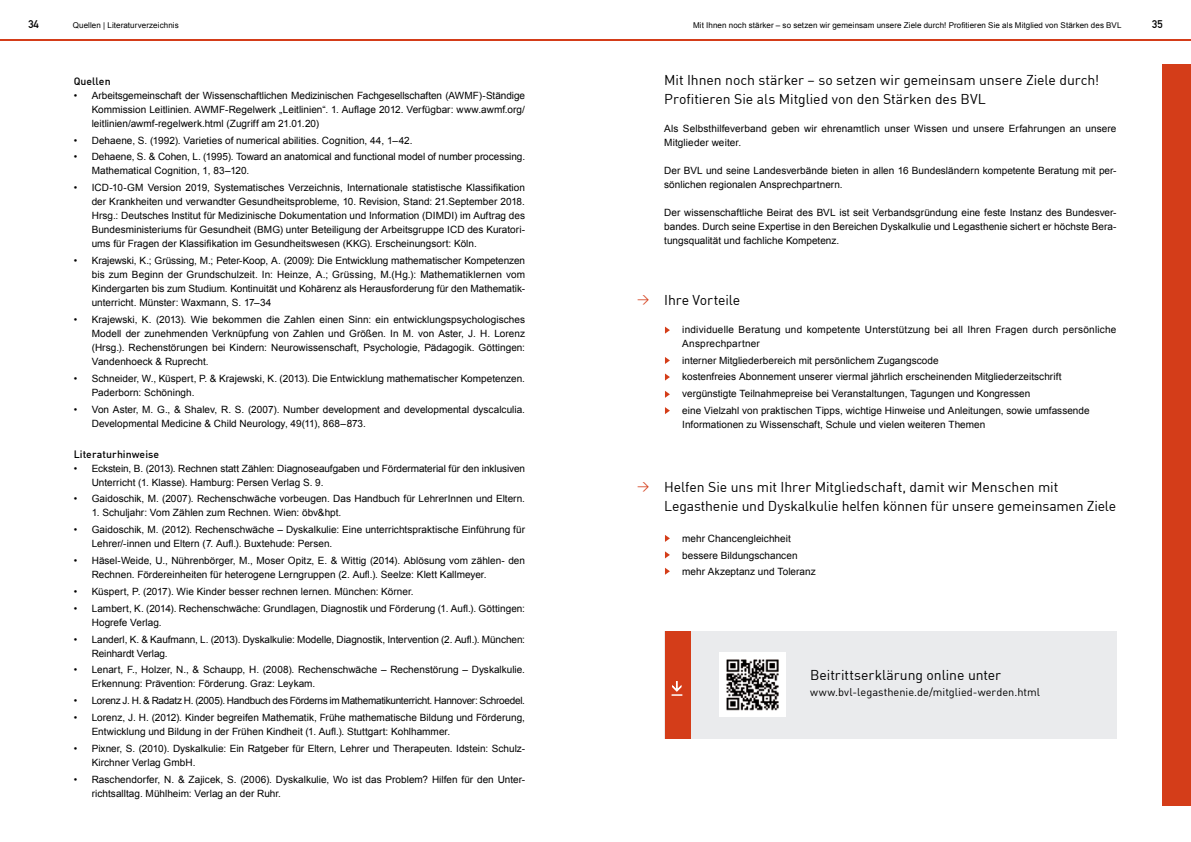
<style>
.page{position:relative;width:1191px;height:842px;background:#fff}
.page>*{position:absolute;margin:0;border:0;box-sizing:border-box;transform-origin:0 0}
.t1{font:14px/19px "DIN";letter-spacing:-.005em;color:#000}
.t2{font:12px "DIN";color:#d43d19}
.t3{font:11px "DIN";color:#000}
.t4{font:11px "DIN Mittelschrift";color:#000}
.t5{font:500 10.5px "DIN";letter-spacing:.005em;color:#000}
.t6{font:10px/14px "Arial";letter-spacing:.005em;color:#000}
.t7{font:10px/14px "Arial";letter-spacing:.025em;color:#000}
.t8{font:10px "Arial";letter-spacing:-.025em;color:#000}
.t9{font:8px "Arial";letter-spacing:.01em;color:#000}
</style>
<div class="page">
<hr style="left:0;top:39px;width:1191px;height:1px;background:#d43d19">
<div style="left:664px;top:631px;width:452px;height:107px;background:#eaebed"></div>
<div style="left:665px;top:631px;width:25px;height:107px;background:#d43d19"></div>
<div style="left:1162px;top:64px;width:29px;height:742px;background:#d43d19"></div>
<svg style="left:665px;top:327px;width:5px;height:7px"></svg>
<svg style="left:665px;top:391px;width:5px;height:7px"></svg>
<svg style="left:665px;top:357px;width:5px;height:7px"></svg>
<svg style="left:665px;top:373px;width:5px;height:8px"></svg>
<svg style="left:665px;top:407px;width:5px;height:7px"></svg>
<svg style="left:665px;top:551px;width:5px;height:7px"></svg>
<svg style="left:665px;top:535px;width:5px;height:7px"></svg>
<svg style="left:665px;top:568px;width:5px;height:7px"></svg>
<img style="left:720px;top:653px;width:65px;height:64px">
<svg style="left:672px;top:681px;width:10px;height:15px"></svg>
<p class="t4" style="left:28px;top:18px;width:12px">34</p>
<p class="t4" style="left:1152px;top:18px;width:12px">35</p>
<p class="t9" style="left:73px;top:20px;width:108px">Quellen | Literaturverzeichnis</p>
<p class="t9" style="left:693px;top:20px;width:430px">Mit Ihnen noch stärker – so setzen wir gemeinsam unsere Ziele durch! Profitieren Sie als Mitglied von Stärken des BVL</p>
<p class="t5" style="left:74px;top:74px;width:38px">Quellen</p>
<p class="t6" style="left:92px;top:88px;width:435px;text-align:justify;text-indent:-18px">• Arbeitsgemeinschaft der Wissenschaftlichen Medizinischen Fachgesellschaften (AWMF)-Ständige Kommission Leitlinien. AWMF-Regelwerk „Leitlinien“. 1. Auflage 2012. Verfügbar: www.awmf.org/ leitlinien/awmf-regelwerk.html (Zugriff am 21.01.20)</p>
<p class="t6" style="left:74px;top:133px;width:340px">• Dehaene, S. (1992). Varieties of numerical abilities. Cognition, 44, 1–42.</p>
<p class="t6" style="left:92px;top:150px;width:435px;text-indent:-18px">• Dehaene, S. &amp; Cohen, L. (1995). Toward an anatomical and functional model of number processing.<br>Mathematical Cognition, 1, 83–120.</p>
<p class="t6" style="left:92px;top:181px;width:435px;text-align:justify;text-indent:-18px">• ICD-10-GM Version 2019, Systematisches Verzeichnis, Internationale statistische Klassifikation der Krankheiten und verwandter Gesundheitsprobleme, 10. Revision, Stand: 21.September 2018.<br>Hrsg.: Deutsches Institut für Medizinische Dokumentation und Information (DIMDI) im Auftrag des Bundesministeriums für Gesundheit (BMG) unter Beteiligung der Arbeitsgruppe ICD des Kuratori&shy;ums für Fragen der Klassifikation im Gesundheitswesen (KKG). Erscheinungsort: Köln.</p>
<p class="t6" style="left:92px;top:254px;width:435px;text-align:justify;text-indent:-18px">• Krajewski, K.; Grüssing, M.; Peter-Koop, A. (2009): Die Entwicklung mathematischer Kompetenzen bis zum Beginn der Grundschulzeit. In: Heinze, A.; Grüssing, M.(Hg.): Mathematiklernen vom Kindergarten bis zum Studium. Kontinuität und Kohärenz als Herausforderung für den Mathematik&shy;unterricht. Münster: Waxmann, S. 17–34</p>
<p class="t6" style="left:92px;top:313px;width:435px;text-align:justify;text-indent:-18px">• Krajewski, K. (2013). Wie bekommen die Zahlen einen Sinn: ein entwicklungspsychologisches Modell der zunehmenden Verknüpfung von Zahlen und Größen. In M. von Aster, J. H. Lorenz (Hrsg.). Rechenstörungen bei Kindern: Neurowissenschaft, Psychologie, Pädagogik. Göttingen:<br>Vandenhoeck &amp; Ruprecht.</p>
<p class="t6" style="left:92px;top:371px;width:435px;text-indent:-18px">• Schneider, W., Küspert, P. &amp; Krajewski, K. (2013). Die Entwicklung mathematischer Kompetenzen.<br>Paderborn: Schöningh.</p>
<p class="t6" style="left:92px;top:402px;width:435px;text-indent:-18px">• Von Aster, M. G., &amp; Shalev, R. S. (2007). Number development and developmental dyscalculia.<br>Developmental Medicine &amp; Child Neurology, 49(11), 868–873.</p>
<p class="t5" style="left:74px;top:447px;width:87px">Literaturhinweise</p>
<p class="t6" style="left:92px;top:461px;width:435px;text-indent:-18px">• Eckstein, B. (2013). Rechnen statt Zählen: Diagnoseaufgaben und Fördermaterial für den inklusiven<br>Unterricht (1. Klasse). Hamburg: Persen Verlag S. 9.</p>
<p class="t6" style="left:74px;top:492px;width:453px">• Gaidoschik, M. (2007). Rechenschwäche vorbeugen. Das Handbuch für LehrerInnen und Eltern.</p>
<p class="t6" style="left:92px;top:506px;width:251px">1. Schuljahr: Vom Zählen zum Rechnen. Wien: öbv&amp;hpt.</p>
<p class="t6" style="left:92px;top:523px;width:435px;text-indent:-18px">• Gaidoschik, M. (2012). Rechenschwäche – Dyskalkulie: Eine unterrichtspraktische Einführung für<br>Lehrer/-innen und Eltern (7. Aufl.). Buxtehude: Persen.</p>
<p class="t6" style="left:92px;top:554px;width:435px;text-indent:-18px">• Häsel-Weide, U., Nührenbörger, M., Moser Opitz, E. &amp; Wittig (2014). Ablösung vom zählen- den<br>Rechnen. Fördereinheiten für heterogene Lerngruppen (2. Aufl.). Seelze: Klett Kallmeyer.</p>
<p class="t6" style="left:74px;top:584px;width:341px">• Küspert, P. (2017). Wie Kinder besser rechnen lernen. München: Körner.</p>
<p class="t6" style="left:92px;top:601px;width:435px;text-indent:-18px">• Lambert, K. (2014). Rechenschwäche: Grundlagen, Diagnostik und Förderung (1. Aufl.). Göttingen:<br>Hogrefe Verlag.</p>
<p class="t6" style="left:92px;top:632px;width:435px;text-indent:-18px">• Landerl, K. &amp; Kaufmann, L. (2013). Dyskalkulie: Modelle, Diagnostik, Intervention (2. Aufl.). München:<br>Reinhardt Verlag.</p>
<p class="t6" style="left:92px;top:663px;width:435px;text-indent:-18px">• Lenart, F., Holzer, N., &amp; Schaupp, H. (2008). Rechenschwäche – Rechenstörung – Dyskalkulie.<br>Erkennung: Prävention: Förderung. Graz: Leykam.</p>
<p class="t8" style="left:74px;top:694px;width:453px">• Lorenz J. H. &amp; Radatz H. (2005). Handbuch des Förderns im Mathematikunterricht. Hannover: Schroedel.</p>
<p class="t6" style="left:92px;top:711px;width:435px;text-indent:-18px">• Lorenz, J. H. (2012). Kinder begreifen Mathematik, Frühe mathematische Bildung und Förderung,<br>Entwicklung und Bildung in der Frühen Kindheit (1. Aufl.). Stuttgart: Kohlhammer.</p>
<p class="t6" style="left:92px;top:741px;width:435px;text-indent:-18px">• Pixner, S. (2010). Dyskalkulie: Ein Ratgeber für Eltern, Lehrer und Therapeuten. Idstein: Schulz-<br>Kirchner Verlag GmbH.</p>
<p class="t6" style="left:92px;top:772px;width:435px;text-indent:-18px">• Raschendorfer, N. &amp; Zajicek, S. (2006). Dyskalkulie, Wo ist das Problem? Hilfen für den Unter&shy;richtsalltag. Mühlheim: Verlag an der Ruhr.</p>
<h1 class="t1" style="left:664px;top:70px;width:436px">Mit Ihnen noch stärker – so setzen wir gemeinsam unsere Ziele durch!<br>Profitieren Sie als Mitglied von den Stärken des BVL</h1>
<p class="t6" style="left:664px;top:121px;width:454px">Als Selbsthilfeverband geben wir ehrenamtlich unser Wissen und unsere Erfahrungen an unsere<br>Mitglieder weiter.</p>
<p class="t6" style="left:664px;top:163px;width:454px">Der BVL und seine Landesverbände bieten in allen 16 Bundesländern kompetente Beratung mit per&shy;sönlichen regionalen Ansprechpartnern.</p>
<p class="t6" style="left:664px;top:205px;width:454px;text-align:justify">Der wissenschaftliche Beirat des BVL ist seit Verbandsgründung eine feste Instanz des Bundesver&shy;bandes. Durch seine Expertise in den Bereichen Dyskalkulie und Legasthenie sichert er höchste Bera&shy;tungsqualität und fachliche Kompetenz.</p>
<p class="t2" style="left:637px;top:292px;width:14px">&gt;</p>
<h1 class="t1" style="left:664px;top:290px;width:78px">Ihre Vorteile</h1>
<p class="t7" style="left:682px;top:322px;width:436px">individuelle Beratung und kompetente Unterstützung bei all Ihren Fragen durch persönliche<br>Ansprechpartner</p>
<p class="t6" style="left:682px;top:352px;width:409px;line-height:16.8px">interner Mitgliederbereich mit persönlichem Zugangscode<br>kostenfreies Abonnement unserer viermal jährlich erscheinenden Mitgliederzeitschrift vergünstigte Teilnahmepreise bei Veranstaltungen, Tagungen und Kongressen<br>eine Vielzahl von praktischen Tipps, wichtige Hinweise und Anleitungen, sowie umfassende</p>
<p class="t6" style="left:682px;top:418px;width:305px">Informationen zu Wissenschaft, Schule und vielen weiteren Themen</p>
<p class="t2" style="left:637px;top:478px;width:14px">&gt;</p>
<h1 class="t1" style="left:664px;top:477px;width:453px">Helfen Sie uns mit Ihrer Mitgliedschaft, damit wir Menschen mit<br>Legasthenie und Dyskalkulie helfen können für unsere gemeinsamen Ziele</h1>
<p class="t6" style="left:682px;top:530px;width:135px;line-height:16.8px">mehr Chancengleichheit bessere Bildungschancen mehr Akzeptanz und Toleranz</p>
<h1 class="t1" style="left:810px;top:665px;width:192px">Beitrittserklärung online unter</h1>
<p class="t3" style="left:810px;top:685px;width:231px">www.bvl-legasthenie.de/mitglied-werden.html</p>
</div>
